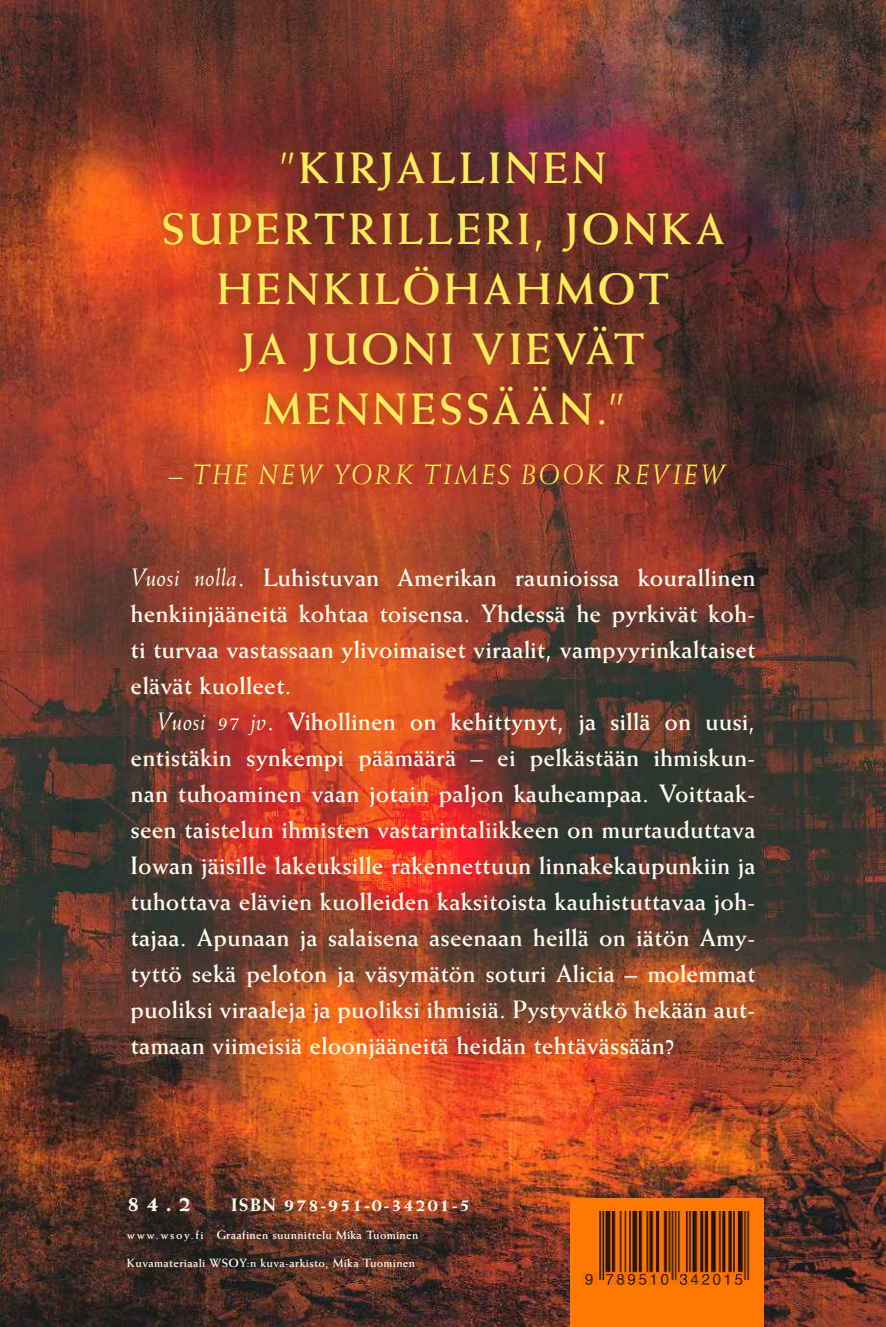
<style>
.page{position:relative;width:886px;height:1327px;background:#fff}
.page>*{position:absolute;margin:0;border:0;box-sizing:border-box;transform-origin:0 0}
.takak_kelta{font:700 44px/60px "Weiss Std";letter-spacing:.085em;color:#ffe95d;text-align:center}
.takak_kelta-2{font:italic 28px "Weiss Std";letter-spacing:.1em;color:#ffe95d}
.Takakansi{font:700 25.2px/36px "Weiss Std";letter-spacing:.005em;color:#fffaec;text-align:justify}
.ghtt{font:800 22px "Weiss Std";color:#fffaec}
.ghtt-2{font:800 18px "Weiss Std";letter-spacing:.08em;color:#fffaec}
.ghtt-3{font:700 12px "Weiss Std";letter-spacing:.03em;color:#fffaec}
.s1{font-weight:400;font-style:italic}
</style>
<div class="page">
<img style="left:0;top:0;width:886px;height:1326px">
<div style="left:570px;top:1198px;width:194px;height:128px;background:#ff7804"></div>
<svg style="left:148px;top:137px;width:592px;height:362px;background:#963926"></svg>
<img style="left:582px;top:1211px;width:168px;height:73px">
<p class="takak_kelta" style="left:161px;top:138px;width:565px">”KIRJALLINEN<br>SUPERTRILLERI, JONKA<br>HENKILÖHAHMOT<br>JA JUONI VIEVÄT<br>MENNESSÄÄN.”</p>
<p class="takak_kelta-2" style="left:169px;top:458px;width:559px">– THE NEW YORK TIMES BOOK REVIEW</p>
<p class="Takakansi" style="left:131px;top:559px;width:627px"><span class="s1">Vuosi nolla</span>. Luhistuvan Amerikan raunioissa kourallinen henkiinjääneitä kohtaa toisensa. Yhdessä he pyrkivät koh&shy;ti turvaa vastassaan ylivoimaiset viraalit, vampyyrinkaltaiset elävät kuolleet.</p>
<p class="Takakansi" style="left:131px;top:703px;width:627px;text-indent:26px"><span class="s1">Vuosi 97 jv</span>. Vihollinen on kehittynyt, ja sillä on uusi, entistäkin synkempi päämäärä – ei pelkästään ihmiskun&shy;nan tuhoaminen vaan jotain paljon kauheampaa. Voittaak&shy;seen taistelun ihmisten vastarintaliikkeen on murtauduttava Iowan jäisille lakeuksille rakennettuun linnakekaupunkiin ja tuhottava elävien kuolleiden kaksitoista kauhistuttavaa joh&shy;tajaa. Apunaan ja salaisena aseenaan heillä on iätön Amy&shy;tyttö sekä peloton ja väsymätön soturi Alicia – molemmat puoliksi viraaleja ja puoliksi ihmisiä. Pystyvätkö hekään aut&shy;tamaan viimeisiä eloonjääneitä heidän tehtävässään?</p>
<p class="ghtt" style="left:127px;top:1190px;width:66px">84.2</p>
<p class="ghtt-2" style="left:231px;top:1194px;width:240px">ISBN 978-951-0-34201-5</p>
<p class="ghtt-3" style="left:127px;top:1228px;width:293px">www.wsoy.fi Graafinen suunnittelu Mika Tuominen</p>
<p class="ghtt-3" style="left:127px;top:1256px;width:290px">Kuvamateriaali WSOY:n kuva-arkisto, Mika Tuominen</p>
</div>
